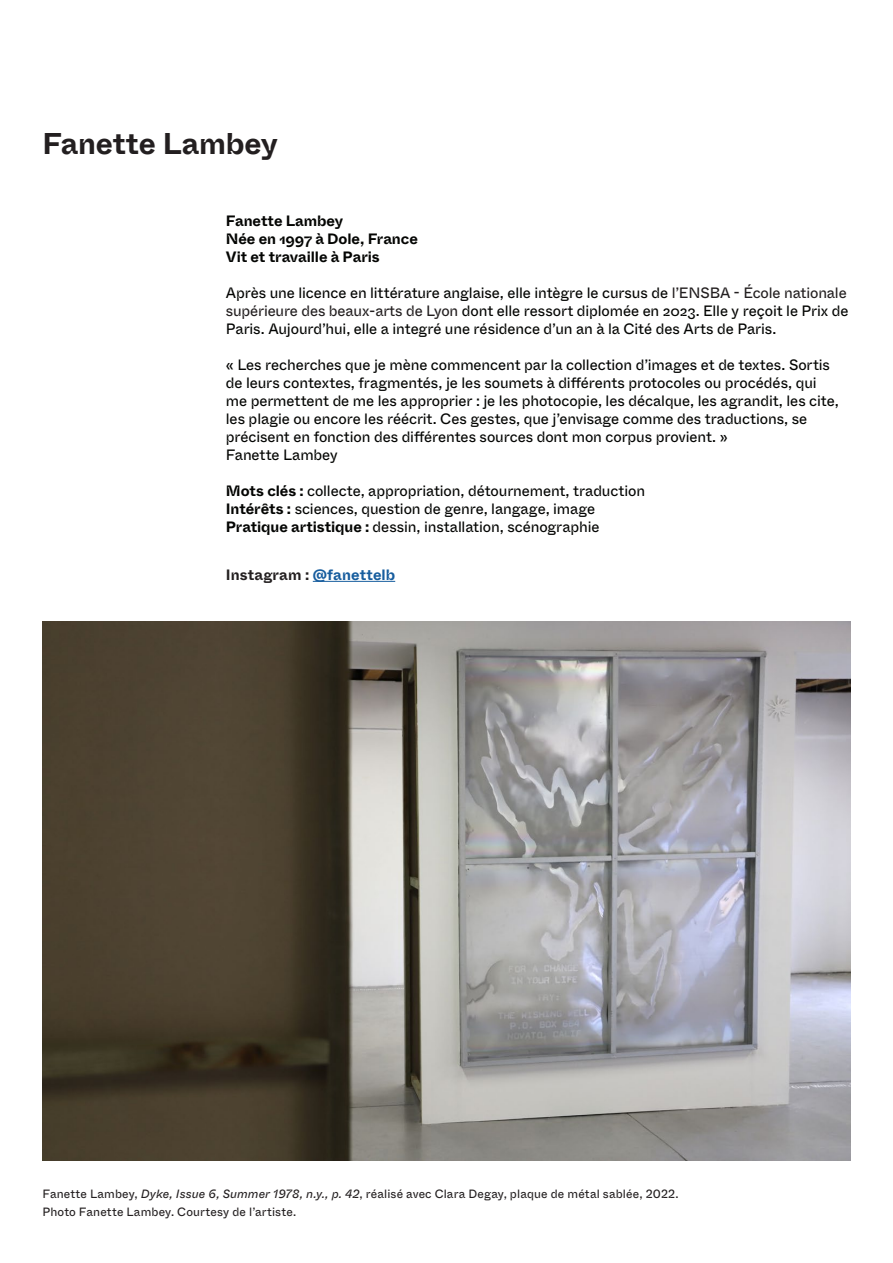
<style>
.page{position:relative;width:893px;height:1263px;background:#fff}
.page>*{position:absolute;margin:0;border:0;box-sizing:border-box;transform-origin:0 0}
.Titres_1__en-têtes{font:700 30px "ABC Whyte Inktrap";letter-spacing:-.005em;color:#231f20}
.Texte_courant{font:15px/18px "ABC Whyte Inktrap";letter-spacing:-.005em;color:#040503;text-align:justify}
.Texte_courant-2{font:700 15px "ABC Whyte Inktrap";letter-spacing:-.005em;color:#040503}
.Texte_courant-3{font:700 15px "ABC Whyte Inktrap";letter-spacing:.005em;color:#231f20}
.Texte_légendes_images{font:12px "ABC Whyte Inktrap";letter-spacing:.015em;color:#231f20}
.s1{color:#231f20}
.s2{font-weight:700}
.s3{color:#175d9e}
.s4{font-style:italic}
</style>
<div class="page">
<hr style="left:313px;top:581px;width:82px;height:1px;background:#175d9e">
<img style="left:43px;top:622px;width:807px;height:538px">
<p class="Titres_1__en-têtes" style="left:43px;top:124px;width:237px">Fanette Lambey</p>
<p class="Texte_courant-2" style="left:226px;top:211px;width:119px">Fanette Lambey</p>
<p class="Texte_courant-2" style="left:226px;top:229px;width:194px">Née en 1997 à Dole, France</p>
<p class="Texte_courant-2" style="left:226px;top:247px;width:155px">Vit et travaille à Paris</p>
<p class="Texte_courant" style="left:226px;top:284px;width:624px">Après une licence en littérature anglaise, elle intègre le cursus de <span class="s1">l’ENSBA - École nationale supérieure des beaux-arts de Lyon</span> dont elle ressort diplomée en 2023. Elle y reçoit le Prix de Paris. Aujourd’hui, elle a integré une résidence d’un an à la Cité des Arts de Paris.</p>
<p class="Texte_courant" style="left:226px;top:356px;width:614px;text-align:left">« Les recherches que je mène commencent par la collection d’images et de textes. Sortis de leurs contextes, fragmentés, je les soumets à différents protocoles ou procédés, qui me permettent de me les approprier : je les photocopie, les décalque, les agrandit, les cite, les plagie ou encore les réécrit. Ces gestes, que j’envisage comme des traductions, se précisent en fonction des différentes sources dont mon corpus provient. »</p>
<p class="Texte_courant" style="left:226px;top:446px;width:113px">Fanette Lambey</p>
<p class="Texte_courant" style="left:226px;top:482px;width:421px"><span class="s2">Mots clés :</span> collecte, appropriation, détournement, traduction</p>
<p class="Texte_courant" style="left:226px;top:500px;width:371px"><span class="s2">Intérêts :</span> sciences, question de genre, langage, image</p>
<p class="Texte_courant" style="left:226px;top:518px;width:375px"><span class="s2">Pratique artistique :</span> dessin, installation, scénographie</p>
<p class="Texte_courant-3" style="left:226px;top:565px;width:171px">Instagram : <span class="s3">@fanettelb</span></p>
<p class="Texte_légendes_images" style="left:43px;top:1186px;width:638px">Fanette Lambey, <span class="s4">Dyke, Issue 6, Summer 1978, n.y., p. 42</span>, réalisé avec Clara Degay, plaque de métal sablée, 2022.</p>
<p class="Texte_légendes_images" style="left:43px;top:1204px;width:255px">Photo Fanette Lambey. Courtesy de l’artiste.</p>
</div>
